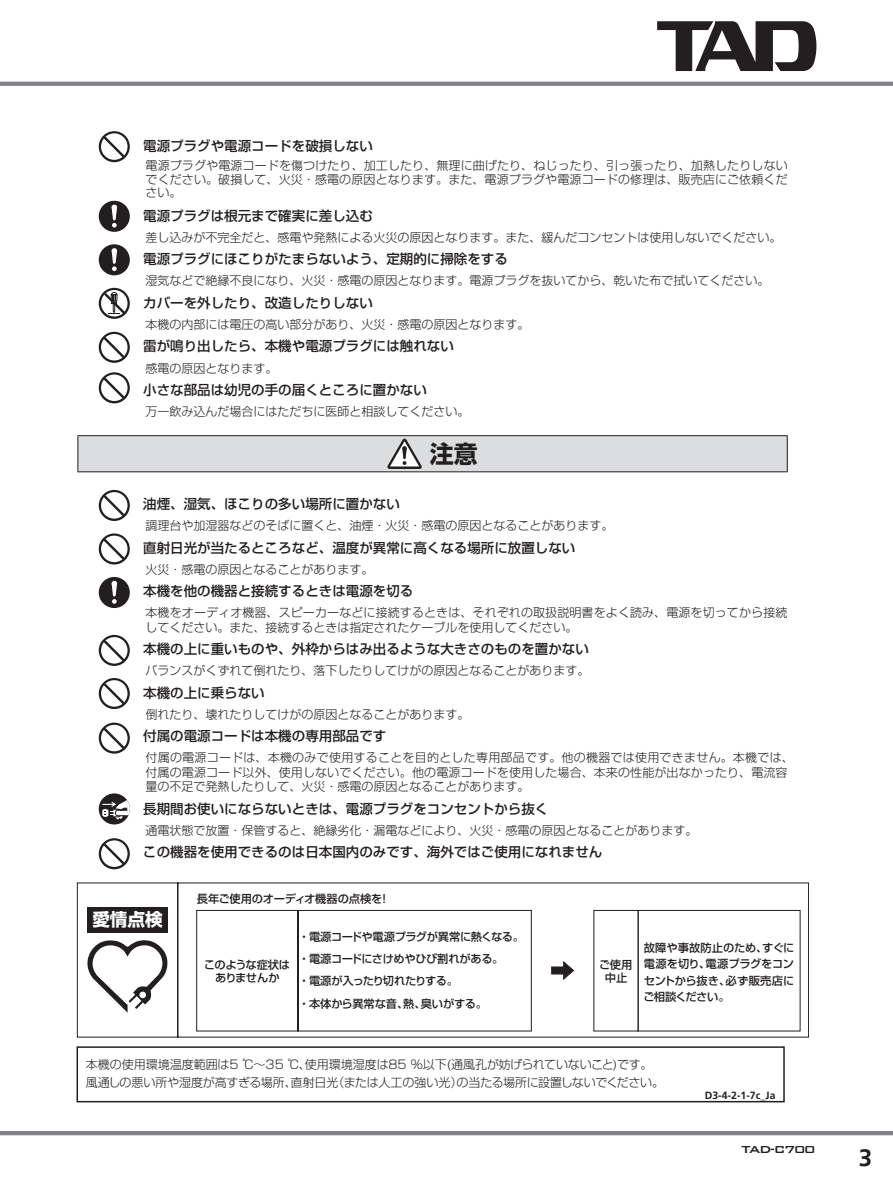
<style>
.page{position:relative;width:893px;height:1188px;background:#fff}
.page>*{position:absolute;margin:0;border:0;box-sizing:border-box;transform-origin:0 0}
.t1{font:700 24px "Shin Go Pro";color:#231f20}
.t2{font:700 24px "Frutiger 65";color:#231f20}
.t3{font:17.55px "Shin Go Pro Bold 90 msp RKSJ H";color:#fff}
.警告タイトル{font:500 13.5px "Shin Go Pro";color:#231f20}
.t4{font:500 13.5px "Bank Gothic BT";letter-spacing:-.1em;color:#231f20;scale:1.1 1}
.警告文BODY{font:300 12px/14.4px "Shin Go Pro";color:#231f20}
.t5{font:12px/18px "Shin Go Pro Light 90 msp RKSJ H";letter-spacing:-.015em;color:#231f20}
.t6{font:11.25px/22px "Shin Go Pro Medium 90 msp RKSJ H";letter-spacing:-.025em;color:#231f20;text-align:center}
.t7{font:700 10.5px "Frutiger";color:#231f20}
</style>
<div class="page">
<hr style="left:0;top:1131px;width:893px;height:4px;background:#808285">
<svg style="left:0;top:82px;width:893px;height:4px;background:#838588"></svg>
<svg style="left:657px;top:21px;width:159px;height:50px"></svg>
<svg style="left:99px;top:131px;width:31px;height:31px"></svg>
<svg style="left:101px;top:133px;width:27px;height:27px"></svg>
<svg style="left:103px;top:136px;width:21px;height:21px"></svg>
<div style="left:99px;top:201px;width:31px;height:31px;background:#231f20;border-radius:50%"></div>
<svg style="left:112px;top:205px;width:5px;height:23px"></svg>
<div style="left:99px;top:244px;width:31px;height:31px;background:#231f20;border-radius:50%"></div>
<svg style="left:112px;top:248px;width:5px;height:23px"></svg>
<svg style="left:99px;top:288px;width:31px;height:31px"></svg>
<svg style="left:101px;top:290px;width:27px;height:27px"></svg>
<svg style="left:104px;top:292px;width:21px;height:22px"></svg>
<svg style="left:99px;top:332px;width:31px;height:31px"></svg>
<svg style="left:101px;top:334px;width:27px;height:26px"></svg>
<svg style="left:103px;top:337px;width:21px;height:21px"></svg>
<svg style="left:99px;top:372px;width:31px;height:31px"></svg>
<svg style="left:101px;top:375px;width:27px;height:26px"></svg>
<svg style="left:103px;top:377px;width:21px;height:21px"></svg>
<div style="left:78px;top:436px;width:709px;height:36px;background:#dcdddf"></div>
<hr style="left:77px;top:435px;width:711px;height:1px;background:#231f20">
<hr style="left:77px;top:436px;width:1px;height:35px;background:#231f20">
<hr style="left:787px;top:436px;width:1px;height:35px;background:#231f20">
<hr style="left:77px;top:471px;width:711px;height:1px;background:#231f20">
<svg style="left:387px;top:439px;width:35px;height:30px"></svg>
<svg style="left:99px;top:490px;width:31px;height:31px"></svg>
<svg style="left:101px;top:492px;width:27px;height:27px"></svg>
<svg style="left:103px;top:495px;width:21px;height:21px"></svg>
<svg style="left:99px;top:533px;width:31px;height:32px"></svg>
<svg style="left:101px;top:536px;width:27px;height:26px"></svg>
<svg style="left:103px;top:539px;width:21px;height:21px"></svg>
<div style="left:99px;top:577px;width:31px;height:31px;background:#231f20;border-radius:50%"></div>
<svg style="left:112px;top:581px;width:5px;height:23px"></svg>
<svg style="left:99px;top:635px;width:31px;height:31px"></svg>
<svg style="left:101px;top:637px;width:27px;height:27px"></svg>
<svg style="left:103px;top:640px;width:21px;height:21px"></svg>
<svg style="left:99px;top:678px;width:31px;height:31px"></svg>
<svg style="left:101px;top:680px;width:27px;height:27px"></svg>
<svg style="left:103px;top:683px;width:21px;height:21px"></svg>
<svg style="left:99px;top:723px;width:31px;height:31px"></svg>
<svg style="left:101px;top:725px;width:27px;height:26px"></svg>
<svg style="left:103px;top:728px;width:21px;height:21px"></svg>
<div style="left:99px;top:793px;width:31px;height:31px;background:#231f20;border-radius:50%"></div>
<svg style="left:101px;top:799px;width:29px;height:20px"></svg>
<svg style="left:99px;top:838px;width:31px;height:31px"></svg>
<svg style="left:101px;top:840px;width:27px;height:27px"></svg>
<svg style="left:103px;top:843px;width:21px;height:21px"></svg>
<div style="left:77px;top:1046px;width:708px;height:56px;border:2px solid #231f20"></div>
<svg style="left:77px;top:883px;width:732px;height:154px"></svg>
<svg style="left:196px;top:910px;width:379px;height:122px"></svg>
<div style="left:638px;top:910px;width:162px;height:121px;border:1px solid #231f20"></div>
<div style="left:593px;top:910px;width:46px;height:121px;border:1px solid #231f20"></div>
<p class="警告タイトル" style="left:130px;top:135px;width:245px">　電源プラグや電源コードを破損しない</p>
<p class="警告文BODY" style="left:146px;top:157px;width:644px;line-height:13.5px;text-align:justify">電源プラグや電源コードを傷つけたり、加工したり、無理に曲げたり、ねじったり、引っ張ったり、加熱したりしないでください。破損して、火災・感電の原因となります。また、電源プラグや電源コードの修理は、販売店にご依頼ください。</p>
<p class="警告タイトル" style="left:130px;top:205px;width:245px">　電源プラグは根元まで確実に差し込む</p>
<p class="警告文BODY" style="left:146px;top:229px;width:638px">差し込みが不完全だと、感電や発熱による火災の原因となります。また、緩んだコンセントは使用しないでください。</p>
<p class="警告タイトル" style="left:130px;top:248px;width:380px">　電源プラグにほこりがたまらないよう、定期的に掃除をする</p>
<p class="警告文BODY" style="left:146px;top:272px;width:626px">湿気などで絶縁不良になり、火災・感電の原因となります。電源プラグを抜いてから、乾いた布で拭いてください。</p>
<p class="警告タイトル" style="left:130px;top:292px;width:245px">　カバーを外したり、改造したりしない</p>
<p class="警告文BODY" style="left:146px;top:316px;width:386px">本機の内部には電圧の高い部分があり、火災・感電の原因となります。</p>
<p class="警告タイトル" style="left:130px;top:335px;width:326px">　雷が鳴り出したら、本機や電源プラグには触れない</p>
<p class="警告文BODY" style="left:146px;top:359px;width:134px">感電の原因となります。</p>
<p class="警告タイトル" style="left:130px;top:379px;width:299px">　小さな部品は幼児の手の届くところに置かない</p>
<p class="警告文BODY" style="left:146px;top:403px;width:326px">万一飲み込んだ場合にはただちに医師と相談してください。</p>
<p class="t1" style="left:430px;top:435px;width:49px">注意</p>
<p class="警告タイトル" style="left:130px;top:493px;width:272px">　油煙、湿気、ほこりの多い場所に置かない</p>
<p class="警告文BODY" style="left:146px;top:517px;width:470px">調理台や加湿器などのそばに置くと、油煙・火災・感電の原因となることがあります。</p>
<p class="警告タイトル" style="left:130px;top:537px;width:447px">　直射日光が当たるところなど、温度が異常に高くなる場所に放置しない</p>
<p class="警告文BODY" style="left:146px;top:561px;width:230px">火災・感電の原因となることがあります。</p>
<p class="警告タイトル" style="left:130px;top:580px;width:285px">　本機を他の機器と接続するときは電源を切る</p>
<p class="警告文BODY" style="left:146px;top:604px;width:643px">本機をオーディオ機器、スピーカーなどに接続するときは、それぞれの取扱説明書をよく読み、電源を切ってから接続してください。また、接続するときは指定されたケーブルを使用してください。</p>
<p class="警告タイトル" style="left:130px;top:638px;width:461px">　本機の上に重いものや、外枠からはみ出るような大きさのものを置かない</p>
<p class="警告文BODY" style="left:146px;top:662px;width:446px">バランスがくずれて倒れたり、落下したりしてけがの原因となることがあります。</p>
<p class="警告タイトル" style="left:130px;top:682px;width:137px">　本機の上に乗らない</p>
<p class="警告文BODY" style="left:146px;top:706px;width:326px">倒れたり、壊れたりしてけがの原因となることがあります。</p>
<p class="警告タイトル" style="left:130px;top:725px;width:258px">　付属の電源コードは本機の専用部品です</p>
<p class="警告文BODY" style="left:146px;top:749px;width:650px">付属の電源コードは、本機のみで使用することを目的とした専用部品です。他の機器では使用できません。本機では、付属の電源コード以外、使用しないでください。他の電源コードを使用した場合、本来の性能が出なかったり、電流容量の不足で発熱したりして、火災・感電の原因となることがあります。</p>
<p class="警告タイトル" style="left:130px;top:797px;width:420px">　長期間お使いにならないときは、電源プラグをコンセントから抜く</p>
<p class="警告文BODY" style="left:146px;top:821px;width:554px">通電状態で放置・保管すると、絶縁劣化・漏電などにより、火災・感電の原因となることがあります。</p>
<p class="警告タイトル" style="left:130px;top:841px;width:474px">　この機器を使用できるのは日本国内のみです、海外ではご使用になれません</p>
<p class="t3" style="left:92px;top:906px;width:72px">愛情点検</p>
<p class="t6" style="left:197px;top:886px;width:191px">長年ご使用のオーディオ機器の点検を!</p>
<p class="t6" style="left:298px;top:925px;width:227px;text-align:left">・ 電源コードや電源プラグが異常に熱くなる。・ 電源コードにさけめやひび割れがある。<br>・ 電源が入ったり切れたりする。<br>・ 本体から異常な音、熱、臭いがする。</p>
<p class="t6" style="left:204px;top:956px;width:87px;line-height:13.5px">このような症状はありませんか</p>
<p class="t6" style="left:599px;top:956px;width:35px;line-height:13.5px">ご使用中止</p>
<p class="t6" style="left:643px;top:938px;width:152px;line-height:16.5px;text-align:justify">故障や事故防止のため、すぐに電源を切り、電源プラグをコンセントから抜き、必ず販売店にご相談ください。</p>
<p class="t5" style="left:86px;top:1054px;width:580px">本機の使用環境温度範囲は5 ℃～35 ℃、使用環境湿度は85 %以下(通風孔が妨げられていないこと)です。風通しの悪い所や湿度が高すぎる場所、直射日光（または人工の強い光）の当たる場所に設置しないでください。</p>
<p class="t7" style="left:705px;top:1089px;width:72px">D3-4-2-1-7c_Ja</p>
<p class="t4" style="left:741px;top:1142px;width:69px">TAD-C700</p>
<p class="t2" style="left:859px;top:1144px;width:15px">3</p>
</div>
